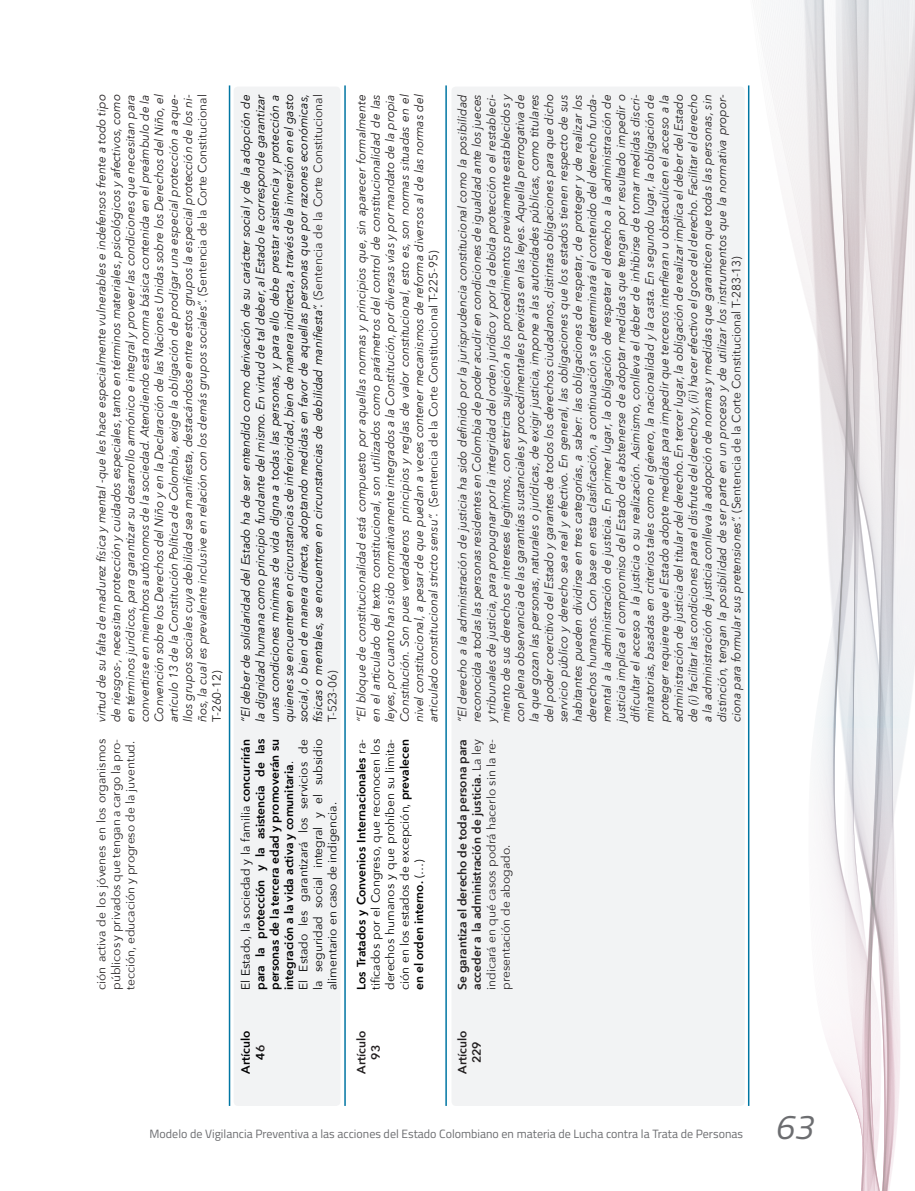
<style>
.page{position:relative;width:915px;height:1191px;background:#fff}
.page>*{position:absolute;margin:0;border:0;box-sizing:border-box;transform-origin:0 0}
.t1{font:italic 34.5px "Titillium Web";color:#6c6d70}
.t2{font:italic 12px/14.4px "Avenir Next";color:#231f20;text-align:justify}
.t3{font:italic 12px/14.4px "Avenir Next";color:#000001;text-align:justify}
.t4{font:12px/14.4px "Avenir Next";color:#000001}
.t5{font:600 12px/14.4px "Avenir Next";color:#231f20;text-align:center}
.t6{font:12px/14.4px "Avenir Next";color:#231f20;text-align:justify}
.t7{font:12px "Titillium Web";color:#6c6d70}
.t8{font:600 12px/14.4px "Avenir Next";color:#000001;text-align:center}
.s1{font-style:normal}
.s2{font-style:normal;color:#231f20}
.s3{font-weight:600}
.s4{color:#231f20}
.s5{font-weight:400}
</style>
<div class="page">
<svg style="left:749px;top:85px;width:1px;height:1021px"></svg>
<svg style="left:761px;top:0;width:153px;height:1191px"></svg>
<div style="left:233px;top:87px;width:107px;height:1019px;background:#f2f3f4;border-radius:4px"></div>
<div style="left:451px;top:87px;width:293px;height:1019px;background:#f2f3f4;border-radius:4px"></div>
<hr style="left:229px;top:85px;width:1px;height:1021px;background:#0076a3">
<hr style="left:344px;top:85px;width:1px;height:1021px;background:#0076a3">
<hr style="left:445px;top:85px;width:1px;height:1021px;background:#0076a3">
<hr style="left:747px;top:85px;width:2px;height:1021px;background:#0076a3">
<p class="t2" style="left:94px;top:722px;width:629px;rotate:-90deg">virtud de su falta de madurez física y mental -que les hace especialmente vulnerables e indefensos frente a todo tipo de riesgos-, necesitan protección y cuidados especiales, tanto en términos materiales, psicológicos y afectivos, como en términos jurídicos, para garantizar su desarrollo armónico e integral y proveer las condiciones que necesitan para convertirse en miembros autónomos de la sociedad. Atendiendo esta norma básica contenida en el preámbulo de la Convención sobre los Derechos del Niño y en la Declaración de las Naciones Unidas sobre los Derechos del Niño, el artículo 13 de la Constitución Política de Colombia, exige la obligación de prodigar una especial protección a aque&shy;llos grupos sociales cuya debilidad sea manifiesta, destacándose entre estos grupos la especial protección de los ni&shy;ños, la cual es prevalente inclusive en relación con los demás grupos sociales”. <span class="s1">(Sentencia de la Corte Constitucional T-260-12)</span></p>
<p class="t6" style="left:94px;top:990px;width:252px;rotate:-90deg">ción activa de los jóvenes en los organismos públicos y privados que tengan a cargo la pro&shy;tección, educación y progreso de la juventud.</p>
<p class="t3" style="left:238px;top:722px;width:630px;rotate:-90deg">“El deber de solidaridad del Estado ha de ser entendido como derivación de su carácter social y de la adopción de la dignidad humana como principio fundante del mismo. En virtud de tal deber, al Estado le corresponde garantizar unas condiciones mínimas de vida digna a todas las personas, y para ello debe prestar asistencia y protección a quienes se encuentren en circunstancias de inferioridad, bien de manera indirecta, a través de la inversión en el gasto social, o bien de manera directa, adoptando medidas en favor de aquellas personas que por razones económicas, físicas o mentales, se encuentren en circunstancias de debilidad manifiesta”. <span class="s2">(Sentencia de la Corte Constitucional T-523-06)</span></p>
<p class="t4" style="left:238px;top:990px;width:252px;rotate:-90deg">El Estado, la sociedad y la familia <span class="s3">concurrirán para la protección y la asistencia de las personas de la tercera edad y promoverán su integración a la vida activa y comunitaria</span>.<br>El Estado les garantizará los servicios de la seguridad social integral y el subsidio alimentario en caso de indigencia.</p>
<p class="t8" style="left:238px;top:1074px;width:45px;rotate:-90deg">Artículo<br>4<span class="s4">6</span></p>
<p class="t2" style="left:353px;top:722px;width:629px;rotate:-90deg">“El bloque de constitucionalidad está compuesto por aquellas normas y principios que, sin aparecer formalmente en el articulado del texto constitucional, son utilizados como parámetros del control de constitucionalidad de las leyes, por cuanto han sido normativamente integrados a la Constitución, por diversas vías y por mandato de la propia Constitución. Son pues verdaderos principios y reglas de valor constitucional, esto es, son normas situadas en el nivel constitucional, a pesar de que puedan a veces contener mecanismos de reforma diversos al de las normas del articulado constitucional stricto sensu”. <span class="s1">(Sentencia de la Corte Constitucional T-225-95)</span></p>
<p class="t4" style="left:353px;top:990px;width:252px;text-align:justify;rotate:-90deg"><span class="s3">Los Tratados y Convenios Internacionales</span> ra&shy;tificados por el Congreso, que reconocen los derechos humanos y que prohíben su limita&shy;ción en los estados de excepción, <span class="s3">prevalecen en el orden interno.</span> (…)</p>
<p class="t5" style="left:353px;top:1074px;width:45px;rotate:-90deg">Artículo<br>93</p>
<p class="t2" style="left:454px;top:722px;width:630px;rotate:-90deg">“El derecho a la administración de justicia ha sido definido por la jurisprudencia constitucional como la posibilidad reconocida a todas las personas residentes en Colombia de poder acudir en condiciones de igualdad ante los jueces y tribunales de justicia, para propugnar por la integridad del orden jurídico y por la debida protección o el restableci&shy;miento de sus derechos e intereses legítimos, con estricta sujeción a los procedimientos previamente establecidos y con plena observancia de las garantías sustanciales y procedimentales previstas en las leyes. Aquella prerrogativa de la que gozan las personas, naturales o jurídicas, de exigir justicia, impone a las autoridades públicas, como titulares del poder coercitivo del Estado y garantes de todos los derechos ciudadanos, distintas obligaciones para que dicho servicio público y derecho sea real y efectivo. En general, las obligaciones que los estados tienen respecto de sus habitantes pueden dividirse en tres categorías, a saber: las obligaciones de respetar, de proteger y de realizar los derechos humanos. Con base en esta clasificación, a continuación se determinará el contenido del derecho funda&shy;mental a la administración de justicia. En primer lugar, la obligación de respetar el derecho a la administración de justicia implica el compromiso del Estado de abstenerse de adoptar medidas que tengan por resultado impedir o dificultar el acceso a la justicia o su realización. Asimismo, conlleva el deber de inhibirse de tomar medidas discri&shy;minatorias, basadas en criterios tales como el género, la nacionalidad y la casta. En segundo lugar, la obligación de proteger requiere que el Estado adopte medidas para impedir que terceros interfieran u obstaculicen el acceso a la administración de justicia del titular del derecho. En tercer lugar, la obligación de realizar implica el deber del Estado de (i) facilitar las condiciones para el disfrute del derecho y, (ii) hacer efectivo el goce del derecho. Facilitar el derecho a la administración de justicia conlleva la adopción de normas y medidas que garanticen que todas las personas, sin distinción, tengan la posibilidad de ser parte en un proceso y de utilizar los instrumentos que la normativa propor&shy;ciona para formular sus pretensiones”. <span class="s1">(Sentencia de la Corte Constitucional T-283-13)</span></p>
<p class="t5" style="left:454px;top:990px;width:252px;text-align:justify;rotate:-90deg">Se garantiza el derecho de toda persona para acceder a la administración de justicia. <span class="s5">La ley indicará en qué casos podrá hacerlo sin la re&shy;presentación de abogado.</span></p>
<p class="t5" style="left:454px;top:1074px;width:45px;rotate:-90deg">Artículo<br>229</p>
<p class="t7" style="left:149px;top:1124px;width:594px">Modelo de Vigilancia Preventiva a las acciones del Estado Colombiano en materia de Lucha contra la Trata de Personas</p>
<h1 class="t1" style="left:773px;top:1101px;width:40px">63</h1>
</div>
